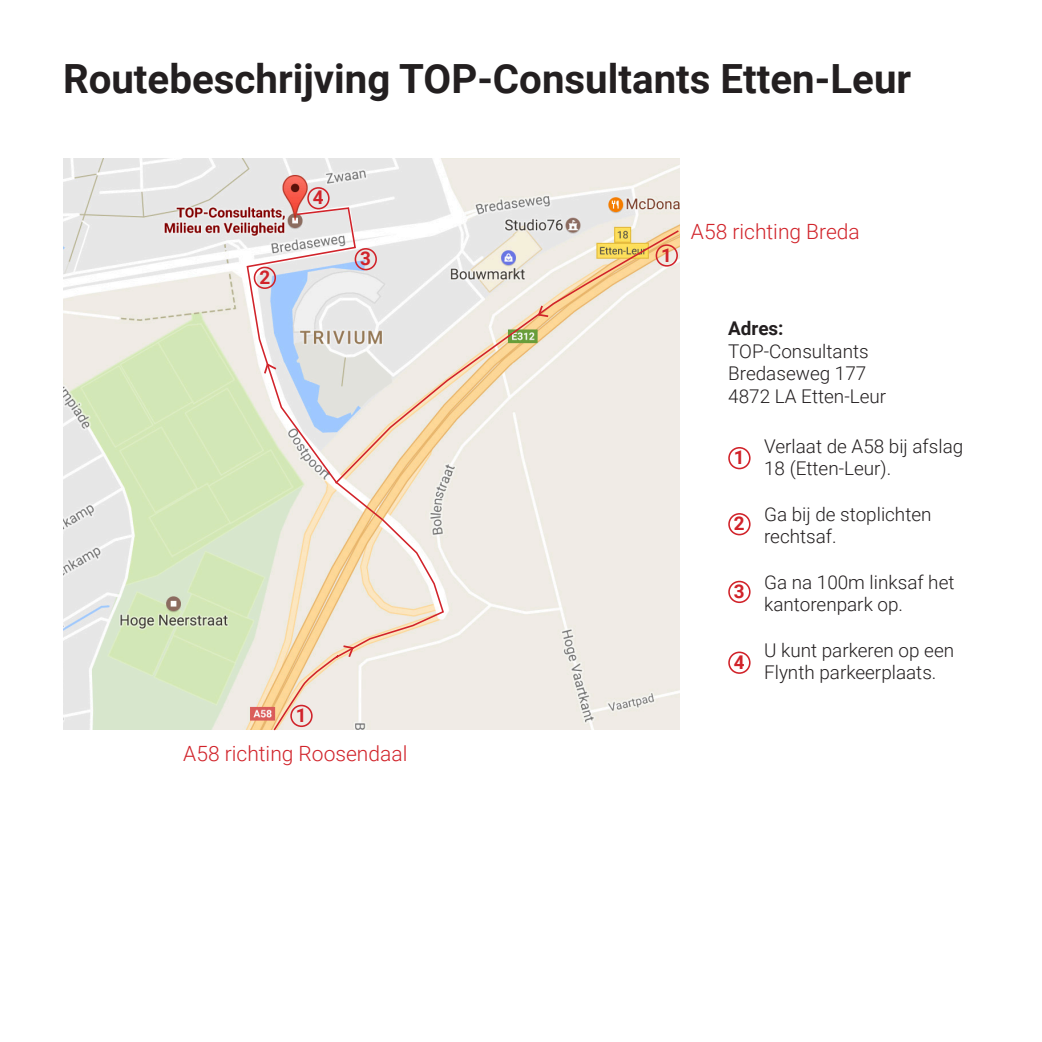
<style>
.page{position:relative;width:1042px;height:1042px;background:#fff}
.page>*{position:absolute;margin:0;border:0;box-sizing:border-box;transform-origin:0 0}
.t1{font:700 40.25px "Roboto";color:#231f20}
.t2{font:300 21px "Roboto";color:#d1232a}
.t3{font:300 18.9px/22.8px "Roboto";color:#231f20}
.t4{font:700 18.9px "Roboto";color:#d1232a}
.t5{font:700 18.9px "Roboto";color:#231f20}
</style>
<div class="page">
<img style="left:63px;top:158px;width:616px;height:572px">
<svg style="left:246px;top:206px;width:199px;height:525px;background:#e8e1d6"></svg>
<svg style="left:333px;top:229px;width:347px;height:256px;background:#ece4d9"></svg>
<div style="left:655px;top:244px;width:23px;height:23px;border:2px solid #d1232a;border-radius:50%"></div>
<div style="left:290px;top:705px;width:23px;height:22px;border:2px solid #d1232a;border-radius:50%"></div>
<div style="left:254px;top:267px;width:22px;height:22px;border:2px solid #d1232a;border-radius:50%"></div>
<div style="left:355px;top:248px;width:22px;height:22px;border:2px solid #d1232a;border-radius:50%"></div>
<div style="left:307px;top:187px;width:23px;height:22px;border:2px solid #d1232a;border-radius:50%"></div>
<div style="left:728px;top:447px;width:22px;height:22px;border:2px solid #d1232a;border-radius:50%"></div>
<div style="left:728px;top:513px;width:22px;height:22px;border:2px solid #d1232a;border-radius:50%"></div>
<div style="left:728px;top:581px;width:22px;height:22px;border:2px solid #d1232a;border-radius:50%"></div>
<div style="left:728px;top:651px;width:22px;height:23px;border:2px solid #d1232a;border-radius:50%"></div>
<svg style="left:341px;top:644px;width:14px;height:15px"></svg>
<svg style="left:536px;top:304px;width:14px;height:14px"></svg>
<svg style="left:263px;top:362px;width:15px;height:13px"></svg>
<p class="t1" style="left:63px;top:51px;width:850px">Routebeschrijving TOP-Consultants Etten-Leur</p>
<p class="t4" style="left:259px;top:264px;width:12px">2</p>
<p class="t4" style="left:313px;top:184px;width:12px">4</p>
<p class="t4" style="left:360px;top:245px;width:12px">3</p>
<p class="t4" style="left:296px;top:702px;width:12px">1</p>
<p class="t2" style="left:183px;top:738px;width:226px">A58 richting Roosendaal</p>
<p class="t4" style="left:661px;top:242px;width:12px">1</p>
<p class="t2" style="left:691px;top:216px;width:170px">A58 richting Breda</p>
<p class="t5" style="left:728px;top:315px;width:57px">Adres:</p>
<p class="t3" style="left:728px;top:339px;width:142px">TOP-Consultants</p>
<p class="t3" style="left:728px;top:361px;width:140px">Bredaseweg 177</p>
<p class="t3" style="left:728px;top:384px;width:159px">4872 LA Etten-Leur</p>
<p class="t4" style="left:734px;top:444px;width:12px">1</p>
<p class="t4" style="left:734px;top:510px;width:12px">2</p>
<p class="t4" style="left:734px;top:578px;width:12px">3</p>
<p class="t4" style="left:734px;top:649px;width:12px">4</p>
<p class="t3" style="left:764px;top:434px;width:201px">Verlaat de A58 bij afslag<br>18 (Etten-Leur).</p>
<p class="t3" style="left:764px;top:502px;width:169px">Ga bij de stoplichten rechtsaf.</p>
<p class="t3" style="left:764px;top:570px;width:192px">Ga na 100m linksaf het kantorenpark op.</p>
<p class="t3" style="left:764px;top:638px;width:191px">U kunt parkeren op een<br>Flynth parkeerplaats.</p>
</div>
